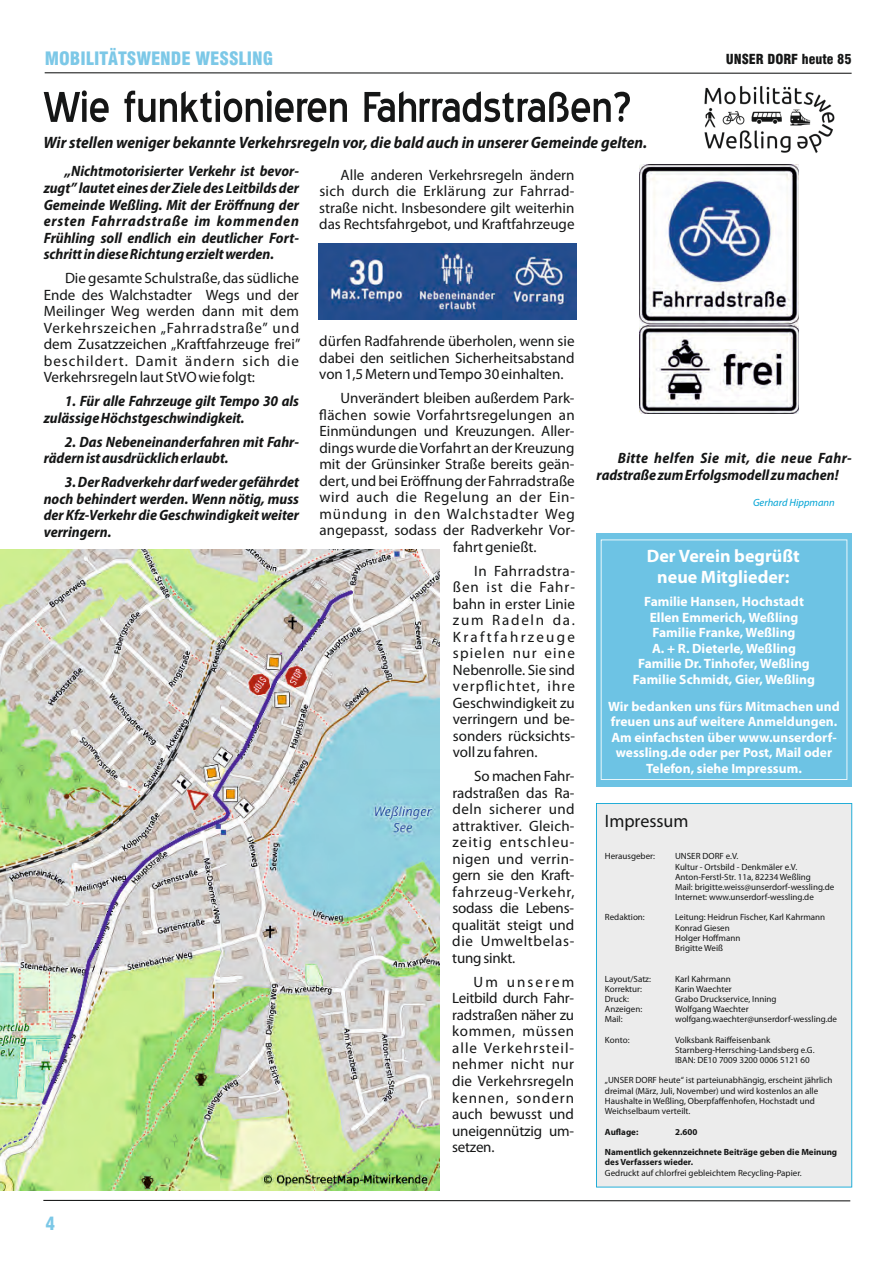
<style>
.page{position:relative;width:895px;height:1265px;background:#fff}
.page>*{position:absolute;margin:0;border:0;box-sizing:border-box;transform-origin:0 0}
.t1{font:54px "Blue Highway";letter-spacing:-.01em;color:#151616}
.t2{font:52.8px "Blue Highway";color:#fff}
.t3{font:700 18px/20.7px "Myriad Pro";color:#fff;text-align:center}
.t4{font:900 condensed 18px "Swiss 721 BT";color:#7cc8e7}
.t5{font:18px "Myriad Pro";color:#151616}
.t6{font:italic 700 semi-condensed 16.5px "Myriad Pro";color:#151616}
.t7{font:15px/16.5px "Myriad Pro";color:#151616;text-align:justify}
.t8{font:italic 700 semi-condensed 15px/16.5px "Myriad Pro";color:#151616}
.t9{font:15px "Myriad Pro";letter-spacing:.02em;color:#151616}
.t10{font:15px "Myriad Pro";letter-spacing:.04em;color:#151616}
.t11{font:15px "Myriad Pro";letter-spacing:.06em;color:#151616}
.t12{font:700 13.5px/15.5px "Myriad Pro";color:#fff;text-align:center}
.t13{font:900 condensed 13.5px "Swiss 721 BT";color:#151616}
.t14{font:italic 10.5px "Myriad Pro";color:#00a3d4}
.t15{font:9px/10.2px "Myriad Pro";color:#151616}
.t16{font:700 9px/10.4px "Myriad Pro";color:#151616}
</style>
<div class="page">
<svg style="left:45px;top:72px;width:806px;height:2px"></svg>
<svg style="left:43px;top:1199px;width:807px;height:2px"></svg>
<img style="left:704px;top:85px;width:131px;height:68px">
<div style="left:596px;top:803px;width:256px;height:384px;background:#ececec"></div>
<div style="left:596px;top:533px;width:255px;height:253px;background:#6dc3e4"></div>
<img style="left:318px;top:243px;width:258px;height:76px">
<img style="left:0;top:550px;width:440px;height:640px">
<img style="left:639px;top:165px;width:159px;height:248px">
<svg style="left:600px;top:539px;width:247px;height:240px"></svg>
<p class="t4" style="left:45px;top:51px;width:230px">MOBILITÄTSWENDE WESSLING</p>
<p class="t13" style="left:725px;top:54px;width:127px">UNSER DORF heute 85</p>
<h1 class="t1" style="left:42px;top:72px;width:590px">Wie funktionieren Fahrradstraßen?</h1>
<p class="t6" style="left:44px;top:136px;width:605px">Wir stellen weniger bekannte Verkehrsregeln vor, die bald auch in unserer Gemeinde gelten.</p>
<p class="t7" style="left:319px;top:168px;width:257px;text-indent:21px">Alle anderen Verkehrsregeln ändern sich durch die Erklärung zur Fahrrad&shy;straße nicht. Insbesondere gilt weiterhin das Rechtsfahrgebot, und Kraftfahrzeuge</p>
<p class="t8" style="left:44px;top:164px;width:257px;text-align:justify;text-indent:21px">„Nichtmotorisierter Verkehr ist bevor&shy;zugt” lautet eines der Ziele des Leitbilds der Gemeinde Weßling. Mit der Eröffnung der ersten Fahrradstraße im kommenden Frühling soll endlich ein deutlicher Fort&shy;schritt in diese Richtung erzielt werden.</p>
<p class="t7" style="left:44px;top:271px;width:258px;text-indent:21px">Die gesamte Schulstraße, das südliche Ende des Walchstadter Wegs und der Meilinger Weg werden dann mit dem Verkehrszeichen „Fahrradstraße” und dem Zusatzzeichen „Kraftfahrzeuge frei” beschildert. Damit ändern sich die Verkehrsregeln laut StVO wie folgt:</p>
<p class="t8" style="left:44px;top:394px;width:257px;text-indent:21px">1. Für alle Fahrzeuge gilt Tempo 30 als zulässige Höchstgeschwindigkeit.</p>
<p class="t8" style="left:44px;top:434px;width:257px;text-indent:21px">2. Das Nebeneinanderfahren mit Fahr&shy;rädern ist ausdrücklich erlaubt.</p>
<p class="t8" style="left:44px;top:475px;width:257px;text-align:justify;text-indent:21px">3. Der Radverkehr darf weder gefährdet noch behindert werden. Wenn nötig, muss der Kfz-Verkehr die Geschwindigkeit weiter verringern.</p>
<p class="t7" style="left:319px;top:334px;width:257px">dürfen Radfahrende überholen, wenn sie dabei den seitlichen Sicherheitsabstand von 1,5 Metern und Tempo 30 einhalten.</p>
<p class="t7" style="left:340px;top:391px;width:235px">Unverändert bleiben außerdem Park-</p>
<p class="t9" style="left:319px;top:408px;width:257px">flächen sowie Vorfahrtsregelungen an</p>
<p class="t7" style="left:319px;top:424px;width:256px">Einmündungen und Kreuzungen. Aller-</p>
<p class="t7" style="left:319px;top:440px;width:257px">dings wurde die Vorfahrt an der Kreuzung</p>
<p class="t7" style="left:319px;top:457px;width:256px">mit der Grünsinker Straße bereits geän-</p>
<p class="t7" style="left:319px;top:473px;width:257px">dert, und bei Eröffnung der Fahrradstraße</p>
<p class="t10" style="left:319px;top:491px;width:257px">wird auch die Regelung an der Ein-</p>
<p class="t11" style="left:319px;top:507px;width:257px">mündung in den Walchstadter Weg</p>
<p class="t7" style="left:319px;top:523px;width:257px">angepasst, sodass der Radverkehr Vor-</p>
<p class="t7" style="left:453px;top:539px;width:85px">fahrt genießt.</p>
<p class="t7" style="left:453px;top:563px;width:124px;text-indent:21px">In Fahrradstra&shy;ßen ist die Fahr&shy;bahn in erster Linie zum Radeln da.<br>Kraftfahrzeuge spielen nur eine Nebenrolle. Sie sind verpflichtet, ihre Geschwindigkeit zu verringern und be&shy;sonders rücksichts&shy;voll zu fahren.</p>
<p class="t7" style="left:452px;top:769px;width:124px;text-indent:22px">So machen Fahr&shy;radstraßen das Ra&shy;deln sicherer und attraktiver. Gleich&shy;zeitig entschleu&shy;nigen und verrin&shy;gern sie den Kraft&shy;fahrzeug-Verkehr, sodass die Lebens&shy;qualität steigt und die Umweltbelas&shy;tung sinkt.</p>
<p class="t7" style="left:452px;top:974px;width:124px;text-indent:21px">Um unserem Leitbild durch Fahr&shy;radstraßen näher zu kommen, müssen alle Verkehrsteil&shy;nehmer nicht nur die Verkehrsregeln kennen, sondern auch bewusst und uneigennützig um&shy;setzen.</p>
<p class="t8" style="left:596px;top:451px;width:257px;text-indent:21px">Bitte helfen Sie mit, die neue Fahr&shy;radstraße zum Erfolgsmodell zu machen!</p>
<p class="t14" style="left:753px;top:498px;width:83px">Gerhard Hippmann</p>
<p class="t3" style="left:646px;top:547px;width:154px">Der Verein begrüßt neue Mitglieder:</p>
<p class="t12" style="left:633px;top:595px;width:184px">Familie Hansen, Hochstadt<br>Ellen Emmerich, Weßling<br>Familie Franke, Weßling<br>A. + R. Dieterle, Weßling<br>Familie Dr. Tinhofer, Weßling<br>Familie Schmidt, Gier, Weßling</p>
<p class="t12" style="left:608px;top:699px;width:233px">Wir bedanken uns fürs Mitmachen und freuen uns auf weitere Anmeldungen.<br>Am einfachsten über www.unserdorf&shy;wessling.de oder per Post, Mail oder Telefon, siehe Impressum.</p>
<h2 class="t2" style="left:713px;top:719px;width:83px">SCW</h2>
<p class="t5" style="left:604px;top:813px;width:85px">Impressum</p>
<p class="t15" style="left:604px;top:852px;width:52px">Herausgeber:</p>
<p class="t15" style="left:675px;top:852px;width:161px">UNSER DORF e.V.<br>Kultur - Ortsbild - Denkmäler e.V.<br>Anton-Ferstl-Str. 11a, 82234 Weßling<br>Mail: brigitte.weiss@unserdorf-wessling.de Internet: www.unserdorf-wessling.de</p>
<p class="t15" style="left:605px;top:913px;width:41px">Redaktion:</p>
<p class="t15" style="left:675px;top:913px;width:151px">Leitung: Heidrun Fischer, Karl Kahrmann<br>Konrad Giesen<br>Holger Hoffmann<br>Brigitte Weiß</p>
<p class="t15" style="left:605px;top:974px;width:48px">Layout/Satz:</p>
<p class="t15" style="left:675px;top:974px;width:57px">Karl Kahrmann</p>
<p class="t15" style="left:605px;top:984px;width:39px">Korrektur:</p>
<p class="t15" style="left:675px;top:984px;width:58px">Karin Waechter</p>
<p class="t15" style="left:605px;top:994px;width:26px">Druck:</p>
<p class="t15" style="left:675px;top:994px;width:103px">Grabo Druckservice, Inning</p>
<p class="t15" style="left:605px;top:1004px;width:39px">Anzeigen:</p>
<p class="t15" style="left:675px;top:1004px;width:75px">Wolfgang Waechter</p>
<p class="t15" style="left:605px;top:1014px;width:19px">Mail:</p>
<p class="t15" style="left:675px;top:1014px;width:163px">wolfgang.waechter@unserdorf-wessling.de</p>
<p class="t15" style="left:605px;top:1035px;width:26px">Konto:</p>
<p class="t15" style="left:675px;top:1035px;width:141px">Volksbank Raiffeisenbank<br>Starnberg-Herrsching-Landsberg e.G.<br>IBAN: DE10 7009 3200 0006 5121 60</p>
<p class="t15" style="left:605px;top:1076px;width:229px">„UNSER DORF heute“ ist parteiunabhängig, erscheint jährlich dreimal (März, Juli, November) und wird kostenlos an alle Haushalte in Weßling, Oberpfaffenhofen, Hochstadt und Weichselbaum verteilt.</p>
<p class="t16" style="left:605px;top:1126px;width:35px">Auflage:</p>
<p class="t16" style="left:675px;top:1126px;width:24px">2.600</p>
<p class="t16" style="left:605px;top:1147px;width:234px">Namentlich gekennzeichnete Beiträge geben die Meinung des Verfassers wieder.</p>
<p class="t15" style="left:605px;top:1168px;width:198px">Gedruckt auf chlorfrei gebleichtem Recycling-Papier.</p>
<p class="t4" style="left:46px;top:1216px;width:11px">4</p>
</div>
